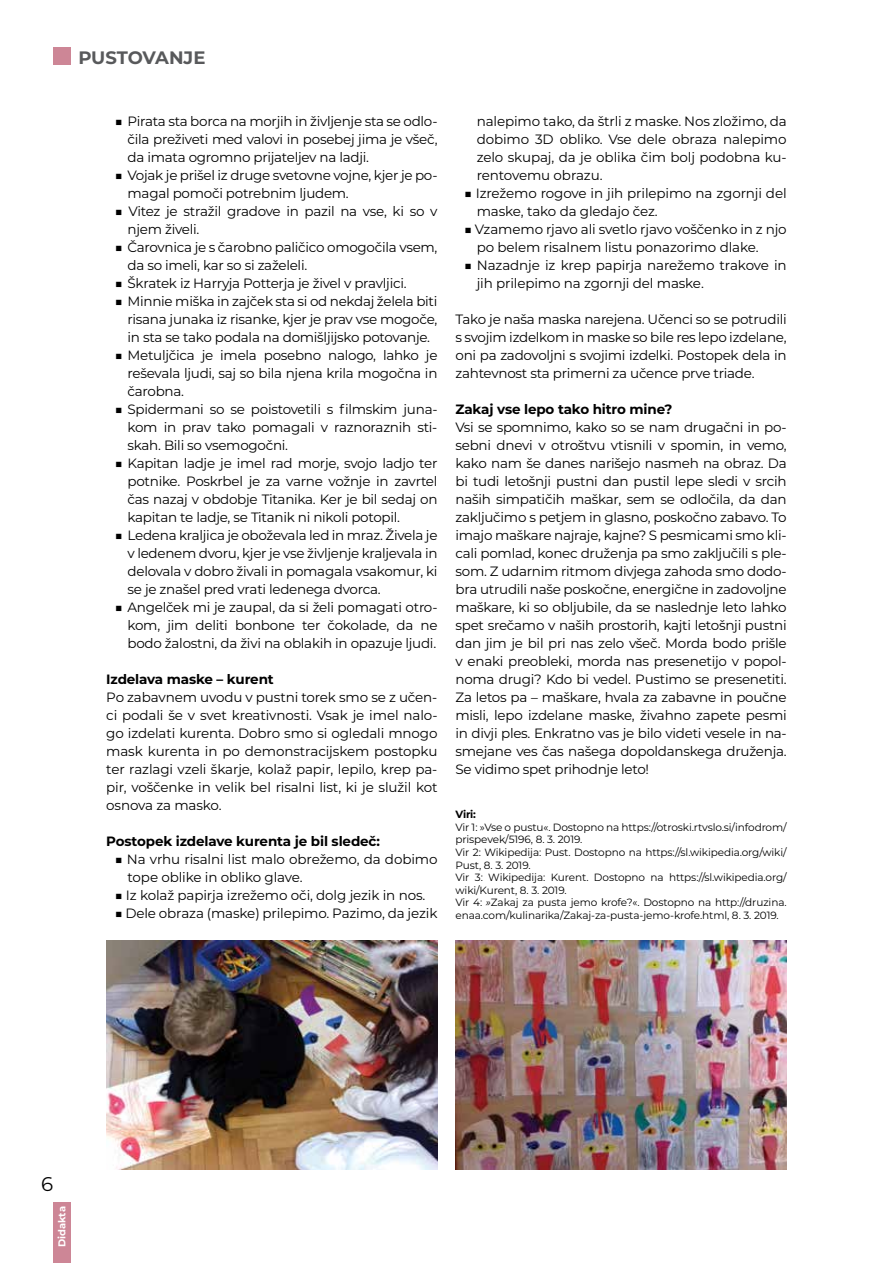
<style>
.page{position:relative;width:893px;height:1263px;background:#fff}
.page>*{position:absolute;margin:0;border:0;box-sizing:border-box;transform-origin:0 0}
.t1{font:19.8px "Montserrat";color:#000}
.t2{font:700 18px "Montserrat";letter-spacing:-.01em;color:#58595b}
.t3{font:13.5px/18px "Montserrat";letter-spacing:-.02em;color:#000;text-align:justify}
.t4{font:700 13.5px "Montserrat";letter-spacing:-.01em;color:#000}
.t5{font:10.5px/12.6px "Montserrat";letter-spacing:-.01em;color:#000}
.t6{font:700 10.5px "Montserrat";color:#000}
.t7{font:700 9.9px "Montserrat";color:#fff}
.s1{font-style:italic}
</style>
<div class="page">
<hr style="left:892px;top:0;width:1px;height:1263px;background:#ebebec">
<div style="left:53px;top:47px;width:17px;height:17px;background:#cd8696"></div>
<div style="left:53px;top:1203px;width:17px;height:60px;background:#cd8696"></div>
<img style="left:455px;top:941px;width:332px;height:228px">
<img style="left:106px;top:941px;width:331px;height:228px">
<h2 class="t2" style="left:78px;top:45px;width:129px">PUSTOVANJE</h2>
<p class="t3" style="left:128px;top:112px;width:311px;text-indent:-13px">■ Pirata sta borca na morjih in življenje sta se odlo&shy;čila preživeti med valovi in posebej jima je všeč, da imata ogromno prijateljev na ladji.</p>
<p class="t3" style="left:128px;top:166px;width:311px;text-indent:-13px">■ Vojak je prišel iz druge svetovne vojne, kjer je po&shy;magal pomoči potrebnim ljudem.</p>
<p class="t3" style="left:128px;top:202px;width:311px;text-indent:-13px">■ Vitez je stražil gradove in pazil na vse, ki so v njem živeli.</p>
<p class="t3" style="left:128px;top:238px;width:311px;text-indent:-13px">■ Čarovnica je s čarobno paličico omogočila vsem, da so imeli, kar so si zaželeli.</p>
<p class="t3" style="left:115px;top:274px;width:293px">■ Škratek iz Harryja Potterja je živel v pravljici.</p>
<p class="t3" style="left:128px;top:292px;width:311px;text-indent:-13px">■ Minnie miška in zajček sta si od nekdaj želela biti risana junaka iz risanke, kjer je prav vse mogoče, in sta se tako podala na domišljijsko potovanje.</p>
<p class="t3" style="left:128px;top:346px;width:311px;text-indent:-13px">■ Metuljčica je imela posebno nalogo, lahko je reševala ljudi, saj so bila njena krila mogočna in čarobna.</p>
<p class="t3" style="left:128px;top:400px;width:311px;text-indent:-13px">■ Spidermani so se poistovetili s filmskim juna&shy;kom in prav tako pomagali v raznoraznih sti&shy;skah. Bili so vsemogočni.</p>
<p class="t3" style="left:128px;top:454px;width:311px;text-indent:-13px">■ Kapitan ladje je imel rad morje, svojo ladjo ter potnike. Poskrbel je za varne vožnje in zavrtel čas nazaj v obdobje Titanika. Ker je bil sedaj on kapitan te ladje, se Titanik ni nikoli potopil.</p>
<p class="t3" style="left:128px;top:526px;width:311px;text-indent:-13px">■ Ledena kraljica je oboževala led in mraz. Živela je v ledenem dvoru, kjer je vse življenje kraljevala in delovala v dobro živali in pomagala vsakomur, ki se je znašel pred vrati ledenega dvorca.</p>
<p class="t3" style="left:128px;top:598px;width:311px;text-indent:-13px">■ Angelček mi je zaupal, da si želi pomagati otro&shy;kom, jim deliti bonbone ter čokolade, da ne bodo žalostni, da živi na oblakih in opazuje ljudi.</p>
<p class="t4" style="left:106px;top:669px;width:169px">Izdelava maske – kurent</p>
<p class="t3" style="left:106px;top:688px;width:333px">Po zabavnem uvodu v pustni torek smo se z učen&shy;ci podali še v svet kreativnosti. Vsak je imel nalo&shy;go izdelati kurenta. Dobro smo si ogledali mnogo mask kurenta in po demonstracijskem postopku ter razlagi vzeli škarje, kolaž papir, lepilo, krep pa&shy;pir, voščenke in velik bel risalni list, ki je služil kot osnova za masko.</p>
<p class="t4" style="left:106px;top:831px;width:275px">Postopek izdelave kurenta je bil sledeč:</p>
<p class="t3" style="left:128px;top:850px;width:311px;text-indent:-13px">■ Na vrhu risalni list malo obrežemo, da dobimo tope oblike in obliko glave.</p>
<p class="t3" style="left:115px;top:886px;width:312px">■ Iz kolaž papirja izrežemo oči, dolg jezik in nos.</p>
<p class="t3" style="left:115px;top:904px;width:324px">■ Dele obraza (maske) prilepimo. Pazimo, da jezik</p>
<p class="t3" style="left:477px;top:112px;width:311px">nalepimo tako, da štrli z maske. Nos zložimo, da dobimo 3D obliko. Vse dele obraza nalepimo zelo skupaj, da je oblika čim bolj podobna ku&shy;rentovemu obrazu.</p>
<p class="t3" style="left:477px;top:184px;width:311px;text-indent:-13px">■ Izrežemo rogove in jih prilepimo na zgornji del maske, tako da gledajo čez.</p>
<p class="t3" style="left:477px;top:220px;width:311px;text-indent:-13px">■ Vzamemo rjavo ali svetlo rjavo voščenko in z njo po belem risalnem listu ponazorimo dlake.</p>
<p class="t3" style="left:477px;top:256px;width:311px;text-indent:-13px">■ Nazadnje iz krep papirja narežemo trakove in jih prilepimo na zgornji del maske.</p>
<p class="t3" style="left:455px;top:310px;width:333px">Tako je naša maska narejena. Učenci so se potrudili s svojim izdelkom in maske so bile res lepo izdelane, oni pa zadovoljni s svojimi izdelki. Postopek dela in zahtevnost sta primerni za učence prve triade.</p>
<p class="t4" style="left:455px;top:399px;width:219px">Zakaj vse lepo tako hitro mine?</p>
<p class="t3" style="left:455px;top:418px;width:333px">Vsi se spomnimo, kako so se nam drugačni in po&shy;sebni dnevi v otroštvu vtisnili v spomin, in vemo, kako nam še danes narišejo nasmeh na obraz. Da bi tudi letošnji pustni dan pustil lepe sledi v srcih naših simpatičih maškar, sem se odločila, da dan zaključimo s petjem in glasno, poskočno zabavo. To imajo maškare najraje, kajne? S pesmicami smo kli&shy;cali pomlad, konec druženja pa smo zaključili s ple&shy;som. Z udarnim ritmom divjega zahoda smo dodo&shy;bra utrudili naše poskočne, energične in zadovoljne maškare, ki so obljubile, da se naslednje leto lahko spet srečamo v naših prostorih, kajti letošnji pustni dan jim je bil pri nas zelo všeč. Morda bodo prišle v enaki preobleki, morda nas presenetijo v popol&shy;noma drugi? Kdo bi vedel. Pustimo se presenetiti.<br>Za letos pa – maškare, hvala za zabavne in poučne misli, lepo izdelane maske, živahno zapete pesmi in divji ples. Enkratno vas je bilo videti vesele in na&shy;smejane ves čas našega dopoldanskega druženja.<br>Se vidimo spet prihodnje leto!</p>
<p class="t6" style="left:455px;top:807px;width:22px">Viri:</p>
<p class="t5" style="left:455px;top:820px;width:333px">Vir 1: »Vse o pustu«. Dostopno na https://otroski.rtvslo.si/infodrom/ prispevek/5196, 8. 3. 2019.<br>Vir 2: Wikipedija: Pust. Dostopno na https://sl.wikipedia.org/wiki/ Pust, 8. 3. 2019.<br>Vir 3: Wikipedija: Kurent. Dostopno na https://sl.wikipedia.org/ wiki/Kurent, 8. 3. 2019.<br>Vir 4: <span class="s1">»</span>Zakaj za pusta jemo krofe?«. Dostopno na http://druzina. enaa.com/kulinarika/Zakaj-za-pusta-jemo-krofe.html, 8. 3. 2019.</p>
<h1 class="t1" style="left:41px;top:1170px;width:14px">6</h1>
<p class="t7" style="left:55px;top:1247px;width:43px;rotate:-90deg">Didakta</p>
</div>
